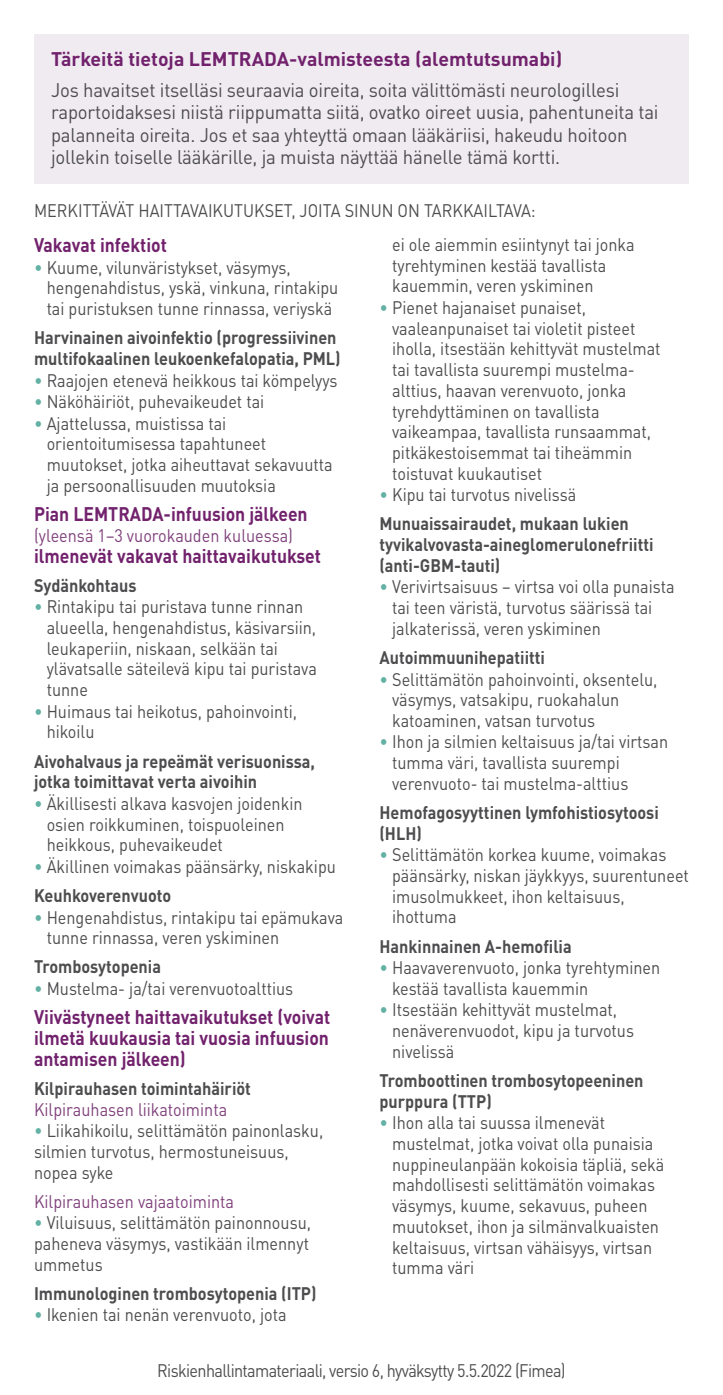
<style>
.page{position:relative;width:723px;height:1395px;background:#fff}
.page>*{position:absolute;margin:0;border:0;box-sizing:border-box;transform-origin:0 0}
.t1{font:19.5px/22.5px "DIN Pro";letter-spacing:-.01em;color:#4d4d4f;scale:.95 1}
.t2{font:700 19.5px/20.7px "DIN Pro";color:#72226d;text-align:justify;scale:.9 1}
.t3{font:700 19.5px "DIN Pro";color:#72226d}
.t4{font:18px/20.7px "DIN Pro";color:#4d4d4f;scale:.9 1}
.t5{font:700 18px/20.7px "DIN Pro";color:#4d4d4f;scale:.9 1}
.t6{font:18px "DIN Pro";color:#80417c;scale:.9 1}
.t7{font:18px "DIN Pro";letter-spacing:-.04em;color:#4d4d4f;scale:.9 1}
.s1{color:#63b0a4}
.s2{font-weight:700}
.s3{font-weight:400;color:#63b0a4}
.s4{font-weight:400}
</style>
<div class="page">
<div style="left:34px;top:34px;width:655px;height:150px;background:#f0ebf1"></div>
<p class="t3" style="left:51px;top:43px;width:513px">Tärkeitä tietoja LEMTRADA-valmisteesta (alemtutsumabi)</p>
<p class="t1" style="left:51px;top:77px;width:641px">Jos havaitset itselläsi seuraavia oireita, soita välittömästi neurologillesi raportoidaksesi niistä riippumatta siitä, ovatko oireet uusia, pahentuneita tai palanneita oireita. Jos et saa yhteyttä omaan lääkäriisi, hakeudu hoitoon jollekin toiselle lääkärille, ja muista näyttää hänelle tämä kortti.</p>
<p class="t4" style="left:34px;top:198px;width:559px">MERKITTÄVÄT HAITTAVAIKUTUKSET, JOITA SINUN ON TARKKAILTAVA:</p>
<p class="t2" style="left:34px;top:232px;width:149px">Vakavat infektiot</p>
<p class="t4" style="left:47px;top:255px;width:326px;text-indent:-13px"><span class="s1">•</span> Kuume, vilunväristykset, väsymys, hengenahdistus, yskä, vinkuna, rintakipu tai puristuksen tunne rinnassa, veriyskä</p>
<p class="t5" style="left:34px;top:325px;width:342px">Harvinainen aivoinfektio (progressiivinen multifokaalinen leukoenkefalopatia, PML)</p>
<p class="t4" style="left:34px;top:368px;width:339px"><span class="s1">•</span> Raajojen etenevä heikkous tai kömpelyys</p>
<p class="t4" style="left:34px;top:389px;width:257px"><span class="s1">•</span> Näköhäiriöt, puhevaikeudet tai</p>
<p class="t4" style="left:47px;top:411px;width:319px;text-indent:-13px"><span class="s1">•</span> Ajattelussa, muistissa tai orientoitumisessa tapahtuneet muutokset, jotka aiheuttavat sekavuutta ja persoonallisuuden muutoksia</p>
<p class="t2" style="left:34px;top:501px;width:306px">Pian LEMTRADA-infuusion jälkeen</p>
<p class="t6" style="left:34px;top:521px;width:289px">(yleensä 1–3 vuorokauden kuluessa)</p>
<p class="t2" style="left:34px;top:543px;width:320px">ilmenevät vakavat haittavaikutukset</p>
<p class="t5" style="left:34px;top:573px;width:115px">Sydänkohtaus</p>
<p class="t4" style="left:47px;top:594px;width:302px;text-indent:-13px"><span class="s1">•</span> Rintakipu tai puristava tunne rinnan alueella, hengenahdistus, käsivarsiin, leukaperiin, niskaan, selkään tai ylävatsalle säteilevä kipu tai puristava tunne</p>
<p class="t4" style="left:47px;top:699px;width:280px;text-indent:-13px"><span class="s1">•</span> Huimaus tai heikotus, pahoinvointi, hikoilu</p>
<p class="t5" style="left:34px;top:748px;width:314px">Aivohalvaus ja repeämät verisuonissa, jotka toimittavat verta aivoihin</p>
<p class="t4" style="left:47px;top:791px;width:286px;text-indent:-13px"><span class="s1">•</span> Äkillisesti alkava kasvojen joidenkin osien roikkuminen, toispuoleinen heikkous, puhevaikeudet</p>
<p class="t4" style="left:34px;top:850px;width:337px;line-height:29.1px"><span class="s1">•</span> Äkillinen voimakas päänsärky, niskakipu<br><span class="s2">Keuhkoverenvuoto</span></p>
<p class="t4" style="left:47px;top:905px;width:331px;text-indent:-13px"><span class="s1">•</span> Hengenahdistus, rintakipu tai epämukava tunne rinnassa, veren yskiminen</p>
<p class="t5" style="left:34px;top:954px;width:143px">Trombosytopenia</p>
<p class="t4" style="left:34px;top:976px;width:290px"><span class="s1">•</span> Mustelma- ja/tai verenvuotoalttius</p>
<p class="t2" style="left:34px;top:1004px;width:331px">Viivästyneet haittavaikutukset (voivat ilmetä kuukausia tai vuosia infuusion antamisen jälkeen)</p>
<p class="t5" style="left:34px;top:1076px;width:243px">Kilpirauhasen toimintahäiriöt</p>
<p class="t6" style="left:34px;top:1095px;width:216px">Kilpirauhasen liikatoiminta</p>
<p class="t4" style="left:34px;top:1118px;width:323px"><span class="s1">•</span> Liikahikoilu, selittämätön painonlasku, silmien turvotus, hermostuneisuus, nopea syke</p>
<p class="t6" style="left:34px;top:1187px;width:224px">Kilpirauhasen vajaatoiminta</p>
<p class="t4" style="left:34px;top:1210px;width:309px;text-align:justify"><span class="s1">•</span> Viluisuus, selittämätön painonnousu, paheneva väsymys, vastikään ilmennyt ummetus</p>
<p class="t5" style="left:34px;top:1281px;width:315px">Immunologinen trombosytopenia (ITP)</p>
<p class="t4" style="left:34px;top:1303px;width:282px"><span class="s1">•</span> Ikenien tai nenän verenvuoto, jota</p>
<p class="t4" style="left:392px;top:232px;width:271px">ei ole aiemmin esiintynyt tai jonka tyrehtyminen kestää tavallista kauemmin, veren yskiminen</p>
<p class="t4" style="left:392px;top:295px;width:300px;text-indent:-13px"><span class="s1">•</span> Pienet hajanaiset punaiset, vaaleanpunaiset tai violetit pisteet iholla, itsestään kehittyvät mustelmat tai tavallista suurempi mustelma&shy;alttius, haavan verenvuoto, jonka tyrehdyttäminen on tavallista vaikeampaa, tavallista runsaammat, pitkäkestoisemmat tai tiheämmin toistuvat kuukautiset</p>
<p class="t5" style="left:379px;top:478px;width:279px;line-height:29.1px"><span class="s3">•</span> <span class="s4">Kipu tai turvotus nivelissä<br></span>Munuaissairaudet, mukaan lukien</p>
<p class="t5" style="left:379px;top:532px;width:306px">tyvikalvovasta-aineglomerulonefriitti (anti-GBM-tauti)</p>
<p class="t4" style="left:392px;top:575px;width:315px;text-indent:-13px"><span class="s1">•</span> Verivirtsaisuus – virtsa voi olla punaista tai teen väristä, turvotus säärissä tai jalkaterissä, veren yskiminen</p>
<p class="t5" style="left:379px;top:645px;width:185px">Autoimmuunihepatiitti</p>
<p class="t4" style="left:392px;top:667px;width:296px;text-indent:-13px"><span class="s1">•</span> Selittämätön pahoinvointi, oksentelu, väsymys, vatsakipu, ruokahalun katoaminen, vatsan turvotus</p>
<p class="t4" style="left:392px;top:730px;width:308px;text-indent:-13px"><span class="s1">•</span> Ihon ja silmien keltaisuus ja/tai virtsan tumma väri, tavallista suurempi verenvuoto- tai mustelma-alttius</p>
<p class="t5" style="left:379px;top:800px;width:312px">Hemofagosyyttinen lymfohistiosytoosi (HLH)</p>
<p class="t4" style="left:392px;top:843px;width:331px;text-indent:-13px"><span class="s1">•</span> Selittämätön korkea kuume, voimakas päänsärky, niskan jäykkyys, suurentuneet imusolmukkeet, ihon keltaisuus, ihottuma</p>
<p class="t5" style="left:379px;top:933px;width:215px">Hankinnainen A-hemofilia</p>
<p class="t4" style="left:392px;top:955px;width:299px;text-indent:-13px"><span class="s1">•</span> Haavaverenvuoto, jonka tyrehtyminen kestää tavallista kauemmin</p>
<p class="t4" style="left:392px;top:998px;width:270px;text-indent:-13px"><span class="s1">•</span> Itsestään kehittyvät mustelmat, nenäverenvuodot, kipu ja turvotus nivelissä</p>
<p class="t5" style="left:379px;top:1068px;width:295px">Tromboottinen trombosytopeeninen purppura (TTP)</p>
<p class="t4" style="left:392px;top:1110px;width:304px;text-indent:-13px"><span class="s1">•</span> Ihon alla tai suussa ilmenevät mustelmat, jotka voivat olla punaisia nuppineulanpään kokoisia täpliä, sekä mahdollisesti selittämätön voimakas väsymys, kuume, sekavuus, puheen muutokset, ihon ja silmänvalkuaisten keltaisuus, virtsan vähäisyys, virtsan tumma väri</p>
<p class="t7" style="left:157px;top:1356px;width:455px">Riskienhallintamateriaali, versio 6, hyväksytty 5.5.2022 (Fimea)</p>
</div>
